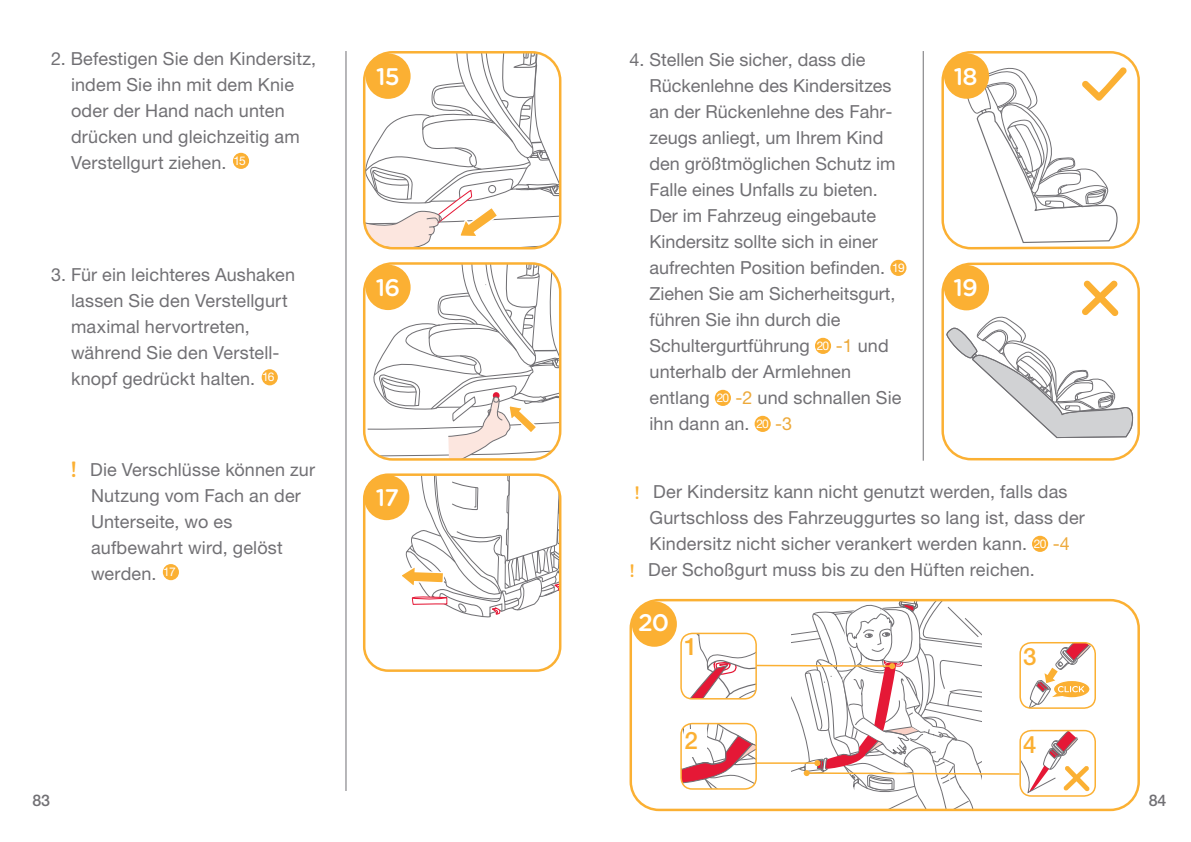
<style>
.page{position:relative;width:1191px;height:842px;background:#fff}
.page>*{position:absolute;margin:0;border:0;box-sizing:border-box;transform-origin:0 0}
.t1{font:500 24px "Gotham Rounded";letter-spacing:-.035em;color:#fff}
.t2{font:500 24px "Helvetica Neue LT Std";color:#fbb033}
.t3{font:18px/26px "Helvetica Neue LT Std";letter-spacing:.01em;color:#717074}
.t4{font:500 16px "Helvetica Neue LT Std";color:#717074}
.s1{font-family:"Gotham Rounded";font-weight:500;font-size:22px;color:#fbb033}
.s2{font-size:12px;color:#fff}
.s3{color:#eda93a}
.s4{font-family:"Gotham Rounded";font-weight:500;color:#fbb033}
</style>
<div class="page">
<div style="left:233px;top:153px;width:16px;height:16px;background:#fbb033;border-radius:50%"></div>
<div style="left:262px;top:369px;width:16px;height:16px;background:#fbb033;border-radius:50%"></div>
<div style="left:163px;top:564px;width:16px;height:16px;background:#fbb033;border-radius:50%"></div>
<hr style="left:345px;top:51px;width:1px;height:740px;background:#717074">
<div style="left:363px;top:262px;width:198px;height:199px;border:2px solid #fbb033;border-radius:28px"></div>
<svg style="left:364px;top:264px;width:196px;height:195px"></svg>
<svg style="left:364px;top:53px;width:196px;height:195px"></svg>
<div style="left:890px;top:260px;width:16px;height:16px;background:#fbb033;border-radius:50%"></div>
<div style="left:815px;top:338px;width:16px;height:16px;background:#fbb033;border-radius:50%"></div>
<div style="left:715px;top:390px;width:16px;height:16px;background:#fbb033;border-radius:50%"></div>
<div style="left:754px;top:416px;width:16px;height:16px;background:#fbb033;border-radius:50%"></div>
<hr style="left:922px;top:51px;width:1px;height:410px;background:#717074">
<div style="left:941px;top:262px;width:199px;height:199px;border:2px solid #fbb033;border-radius:28px"></div>
<div style="left:944px;top:265px;width:45px;height:45px;background:#fbb033;border-radius:50%"></div>
<svg style="left:946px;top:280px;width:190px;height:158px"></svg>
<svg style="left:941px;top:51px;width:199px;height:199px"></svg>
<div style="left:944px;top:53px;width:45px;height:46px;background:#fbb033;border-radius:50%"></div>
<svg style="left:962px;top:66px;width:165px;height:178px"></svg>
<div style="left:629px;top:599px;width:511px;height:212px;border:2px solid #fbb033;border-radius:28px"></div>
<div style="left:632px;top:601px;width:45px;height:46px;background:#fbb033;border-radius:50%"></div>
<div style="left:1019px;top:642px;width:77px;height:67px;border:2px solid #fbb033;border-radius:11px"></div>
<div style="left:1019px;top:730px;width:77px;height:67px;border:2px solid #fbb033;border-radius:11px"></div>
<svg style="left:681px;top:600px;width:410px;height:210px"></svg>
<div style="left:1032px;top:536px;width:16px;height:16px;background:#fbb033;border-radius:50%"></div>
<div style="left:363px;top:473px;width:198px;height:199px;border:2px solid #fbb033;border-radius:24px"></div>
<div style="left:365px;top:476px;width:43px;height:43px;background:#fbb033;border-radius:50%"></div>
<div style="left:364px;top:475px;width:45px;height:45px;border:2px solid #fbb033;border-radius:50%"></div>
<svg style="left:398px;top:475px;width:162px;height:143px"></svg>
<p class="t3" style="left:71px;top:45px;width:246px;text-indent:-20px">2. Befestigen Sie den Kindersitz, indem Sie ihn mit dem Knie oder der Hand nach unten drücken und gleichzeitig am<br>Verstellgurt ziehen. <sup>15</sup></p>
<p class="t3" style="left:71px;top:262px;width:226px;text-indent:-20px">3. Für ein leichteres Aushaken lassen Sie den Verstellgurt maximal hervortreten, während Sie den Verstell&shy;knopf gedrückt halten. <sup>16</sup></p>
<p class="t3" style="left:91px;top:457px;width:225px;text-indent:-21px"><span class="s1">!</span> Die Verschlüsse können zur<br>Nutzung vom Fach an der<br>Unterseite, wo es aufbewahrt wird, gelöst werden. <sup>17</sup></p>
<h1 class="t1" style="left:376px;top:59px;width:25px">15</h1>
<h1 class="t1" style="left:376px;top:270px;width:26px">16</h1>
<h1 class="t1" style="left:376px;top:480px;width:25px">17</h1>
<p class="t3" style="left:649px;top:46px;width:257px;text-indent:-20px">4. Stellen Sie sicher, dass die<br>Rückenlehne des Kindersitzes an der Rückenlehne des Fahr&shy;zeugs anliegt, um Ihrem Kind den größtmöglichen Schutz im<br>Falle eines Unfalls zu bieten.<br>Der im Fahrzeug eingebaute<br>Kindersitz sollte sich in einer aufrechten Position befinden. <span class="s2">19<br></span>Ziehen Sie am Sicherheitsgurt, führen Sie ihn durch die<br>Schultergurtführung <span class="s2">20</span> <span class="s3">-1</span> und unterhalb der Armlehnen entlang <span class="s2">20</span> <span class="s3">-2</span> und schnallen Sie ihn dann an. <span class="s2">20</span> <span class="s3">-3</span></p>
<h1 class="t1" style="left:954px;top:59px;width:25px">18</h1>
<h1 class="t1" style="left:953px;top:271px;width:26px">19</h1>
<p class="t3" style="left:634px;top:478px;width:434px"><span class="s4">!</span> Der Kindersitz kann nicht genutzt werden, falls das</p>
<p class="t3" style="left:649px;top:504px;width:437px">Gurtschloss des Fahrzeuggurtes so lang ist, dass der</p>
<p class="t3" style="left:649px;top:530px;width:422px">Kindersitz nicht sicher verankert werden kann. <span class="s2">20</span> <span class="s3">-4</span></p>
<p class="t3" style="left:629px;top:556px;width:407px"><span class="s4">!</span> Der Schoßgurt muss bis zu den Hüften reichen.</p>
<h1 class="t1" style="left:638px;top:605px;width:33px">20</h1>
<h1 class="t2" style="left:684px;top:633px;width:15px">1</h1>
<h1 class="t2" style="left:1023px;top:642px;width:15px">3</h1>
<h1 class="t2" style="left:684px;top:726px;width:15px">2</h1>
<h1 class="t2" style="left:1023px;top:730px;width:15px">4</h1>
<p class="t4" style="left:32px;top:791px;width:19px">83</p>
<p class="t4" style="left:1148px;top:791px;width:19px">84</p>
</div>
